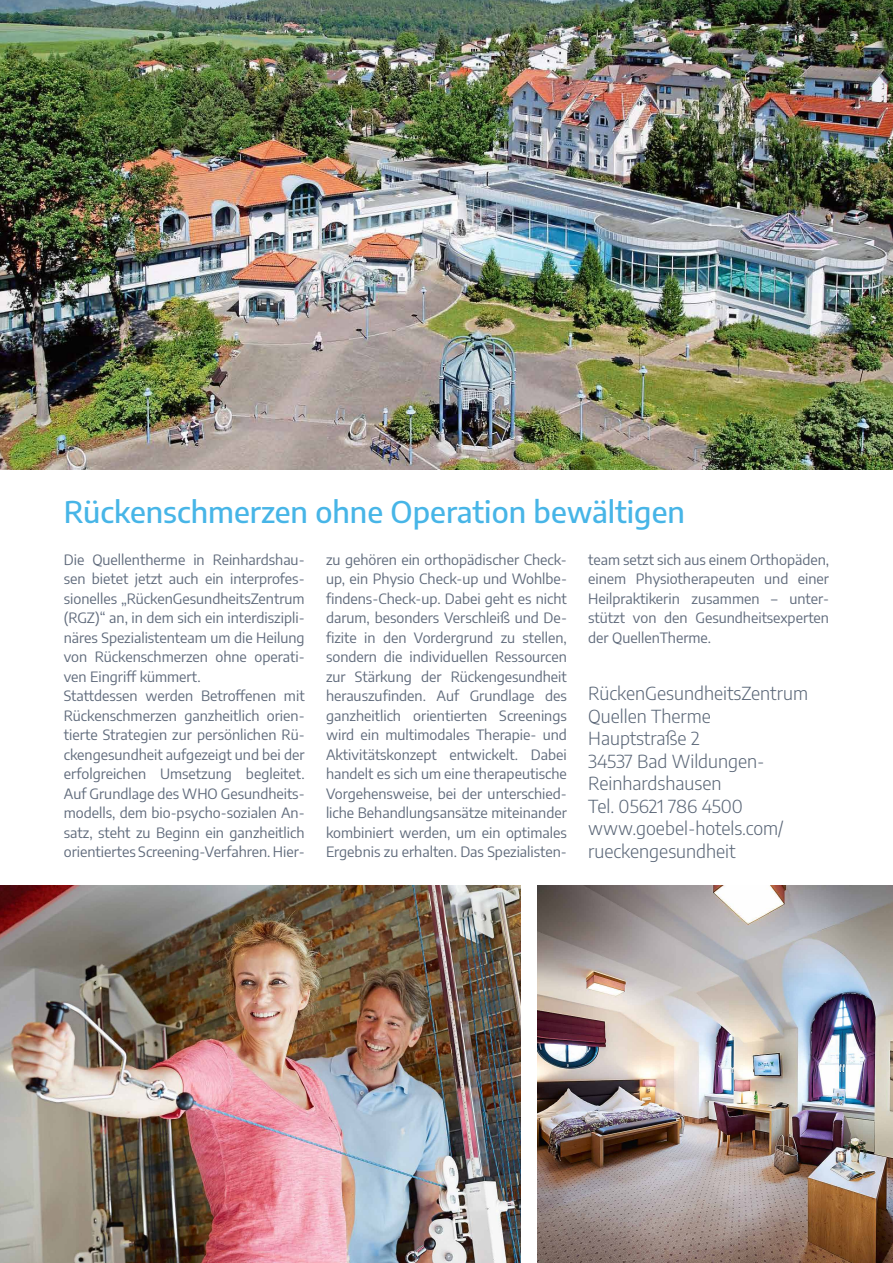
<style>
.page{position:relative;width:893px;height:1263px;background:#fff}
.page>*{position:absolute;margin:0;border:0;box-sizing:border-box;transform-origin:0 0}
.t1{font:500 30px "Encode Sans";color:#47b5e7}
.t2{font:300 18px/22.5px "Encode Sans";color:#5a6677}
.t3{font:14.25px/19.5px "Encode Sans";color:#5f6a7b;text-align:justify}
</style>
<div class="page">
<img style="left:0;top:0;width:893px;height:470px">
<img style="left:0;top:885px;width:521px;height:378px">
<img style="left:537px;top:885px;width:356px;height:378px">
<h1 class="t1" style="left:64px;top:491px;width:623px">Rückenschmerzen ohne Operation bewältigen</h1>
<p class="t3" style="left:588px;top:549px;width:242px">team setzt sich aus einem Orthopäden, einem Physiotherapeuten und einer Heilpraktikerin zusammen – unter&shy;stützt von den Gesundheitsexperten der QuellenTherme.</p>
<p class="t3" style="left:64px;top:549px;width:242px;text-align:left">Die Quellentherme in Reinhardshau&shy;sen bietet jetzt auch ein interprofes&shy;sionelles „RückenGesundheitsZentrum (RGZ)“ an, in dem sich ein interdiszipli&shy;näres Spezialistenteam um die Heilung von Rückenschmerzen ohne operati&shy;ven Eingriff kümmert.<br>Stattdessen werden Betroffenen mit Rückenschmerzen ganzheitlich orien&shy;tierte Strategien zur persönlichen Rü&shy;ckengesundheit aufgezeigt und bei der erfolgreichen Umsetzung begleitet.<br>Auf Grundlage des WHO Gesundheits&shy;modells, dem bio-psycho-sozialen An&shy;satz, steht zu Beginn ein ganzheitlich orientiertes Screening-Verfahren. Hier-</p>
<p class="t3" style="left:326px;top:549px;width:242px">zu gehören ein orthopädischer Check&shy;up, ein Physio Check-up und Wohlbe&shy;findens-Check-up. Dabei geht es nicht darum, besonders Verschleiß und De&shy;fizite in den Vordergrund zu stellen, sondern die individuellen Ressourcen zur Stärkung der Rückengesundheit herauszufinden. Auf Grundlage des ganzheitlich orientierten Screenings wird ein multimodales Therapie- und Aktivitätskonzept entwickelt. Dabei handelt es sich um eine therapeutische Vorgehensweise, bei der unterschied&shy;liche Behandlungsansätze miteinander kombiniert werden, um ein optimales Ergebnis zu erhalten. Das Spezialisten-</p>
<p class="t2" style="left:588px;top:681px;width:221px">RückenGesundheitsZentrum<br>Quellen Therme<br>Hauptstraße 2<br>34537 Bad Wildungen-<br>Reinhardshausen<br>Tel. 05621 786 4500 www.goebel-hotels.com/ rueckengesundheit</p>
</div>
